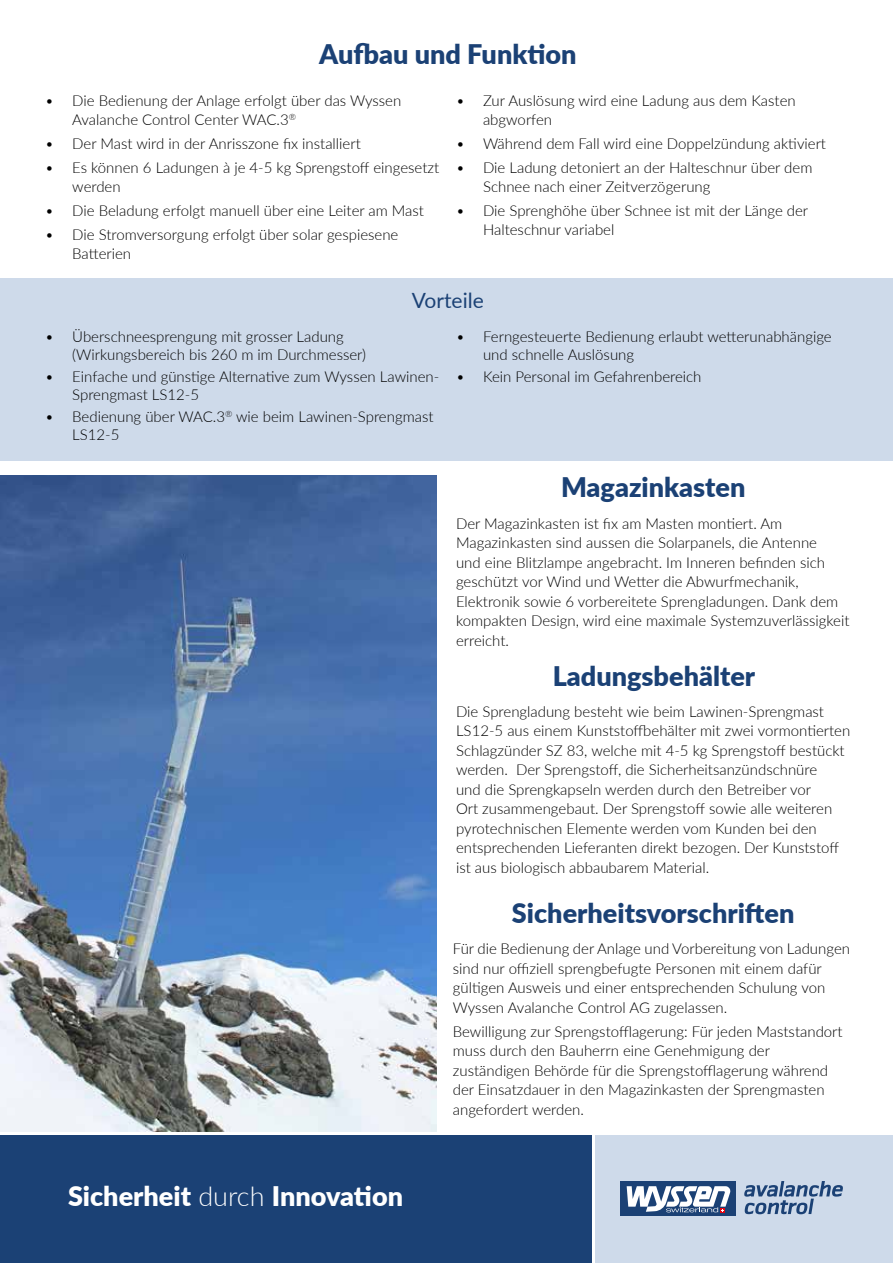
<style>
.page{position:relative;width:893px;height:1263px;background:#fff}
.page>*{position:absolute;margin:0;border:0;box-sizing:border-box;transform-origin:0 0}
.t1{font:900 27px "Lato";color:#1b4175}
.t2{font:900 27px "Lato";color:#fff}
.t3{font:21px "Lato";color:#1b4175}
.t4{font:300 15px/19.5px "Lato";color:#000}
.s1{font-weight:300}
</style>
<div class="page">
<div style="left:0;top:278px;width:893px;height:182px;background:#cedaea"></div>
<div style="left:0;top:1135px;width:591px;height:128px;background:#1b4175"></div>
<div style="left:595px;top:1135px;width:298px;height:128px;background:#cedaea"></div>
<div style="left:620px;top:1181px;width:115px;height:34px;background:#1b4175"></div>
<svg style="left:744px;top:1181px;width:99px;height:33px"></svg>
<svg style="left:627px;top:1186px;width:104px;height:26px"></svg>
<img style="left:0;top:475px;width:437px;height:656px">
<h1 class="t1" style="left:319px;top:34px;width:259px">Aufbau und Funktion</h1>
<p class="t4" style="left:72px;top:90px;width:331px;text-indent:-27px">• Die Bedienung der Anlage erfolgt über das Wyssen<br>Avalanche Control Center WAC.3<sup>®</sup></p>
<p class="t4" style="left:45px;top:133px;width:317px">• Der Mast wird in der Anrisszone fix installiert</p>
<p class="t4" style="left:72px;top:157px;width:369px;text-indent:-27px">• Es können 6 Ladungen à je 4-5 kg Sprengstoff eingesetzt werden</p>
<p class="t4" style="left:45px;top:200px;width:380px">• Die Beladung erfolgt manuell über eine Leiter am Mast</p>
<p class="t4" style="left:72px;top:224px;width:328px;text-indent:-27px">• Die Stromversorgung erfolgt über solar gespiesene<br>Batterien</p>
<p class="t4" style="left:483px;top:90px;width:314px;text-indent:-27px">• Zur Auslösung wird eine Ladung aus dem Kasten abgworfen</p>
<p class="t4" style="left:456px;top:133px;width:371px">• Während dem Fall wird eine Doppelzündung aktiviert</p>
<p class="t4" style="left:483px;top:157px;width:331px;text-indent:-27px">• Die Ladung detoniert an der Halteschnur über dem<br>Schnee nach einer Zeitverzögerung</p>
<p class="t4" style="left:483px;top:200px;width:327px;text-indent:-27px">• Die Sprenghöhe über Schnee ist mit der Länge der<br>Halteschnur variabel</p>
<h2 class="t3" style="left:412px;top:285px;width:73px">Vorteile</h2>
<p class="t4" style="left:72px;top:327px;width:295px;line-height:18px;text-indent:-27px">• Überschneesprengung mit grosser Ladung (Wirkungsbereich bis 260 m im Durchmesser)</p>
<p class="t4" style="left:72px;top:367px;width:369px;line-height:18px;text-indent:-27px">• Einfache und günstige Alternative zum Wyssen Lawinen-<br>Sprengmast LS12-5</p>
<p class="t4" style="left:72px;top:407px;width:363px;line-height:18px;text-indent:-27px">• Bedienung über WAC.3<sup>®</sup> wie beim Lawinen-Sprengmast<br>LS12-5</p>
<p class="t4" style="left:483px;top:327px;width:350px;line-height:18px;text-indent:-27px">• Ferngesteuerte Bedienung erlaubt wetterunabhängige und schnelle Auslösung</p>
<p class="t4" style="left:456px;top:366px;width:247px">• Kein Personal im Gefahrenbereich</p>
<h1 class="t1" style="left:561px;top:467px;width:186px">Magazinkasten</h1>
<p class="t4" style="left:456px;top:513px;width:395px">Der Magazinkasten ist fix am Masten montiert. Am Magazinkasten sind aussen die Solarpanels, die Antenne<br>und eine Blitzlampe angebracht. Im Inneren befinden sich geschützt vor Wind und Wetter die Abwurfmechanik, Elektronik sowie 6 vorbereitete Sprengladungen. Dank dem kompakten Design, wird eine maximale Systemzuverlässigkeit erreicht.</p>
<h1 class="t1" style="left:553px;top:655px;width:204px">Ladungsbehälter</h1>
<p class="t4" style="left:456px;top:701px;width:396px">Die Sprengladung besteht wie beim Lawinen-Sprengmast LS12-5 aus einem Kunststoffbehälter mit zwei vormontierten Schlagzünder SZ 83, welche mit 4-5 kg Sprengstoff bestückt werden. Der Sprengstoff, die Sicherheitsanzündschnüre<br>und die Sprengkapseln werden durch den Betreiber vor<br>Ort zusammengebaut. Der Sprengstoff sowie alle weiteren pyrotechnischen Elemente werden vom Kunden bei den entsprechenden Lieferanten direkt bezogen. Der Kunststoff ist aus biologisch abbaubarem Material.</p>
<h1 class="t1" style="left:512px;top:893px;width:284px">Sicherheitsvorschriften</h1>
<p class="t4" style="left:453px;top:939px;width:399px">Für die Bedienung der Anlage und Vorbereitung von Ladungen sind nur offiziell sprengbefugte Personen mit einem dafür<br>gü ltigen Ausweis und einer entsprechenden Schulung von Wyssen Avalanche Control AG zugelassen.</p>
<p class="t4" style="left:453px;top:1021px;width:391px">Bewilligung zur Sprengstofflagerung: Fü r jeden Maststandort muss durch den Bauherrn eine Genehmigung der zuständigen Behörde fü r die Sprengstofflagerung während der Einsatzdauer in den Magazinkasten der Sprengmasten angefordert werden.</p>
<h1 class="t2" style="left:68px;top:1176px;width:337px">Sicherheit <span class="s1">durch</span> Innovation</h1>
</div>
